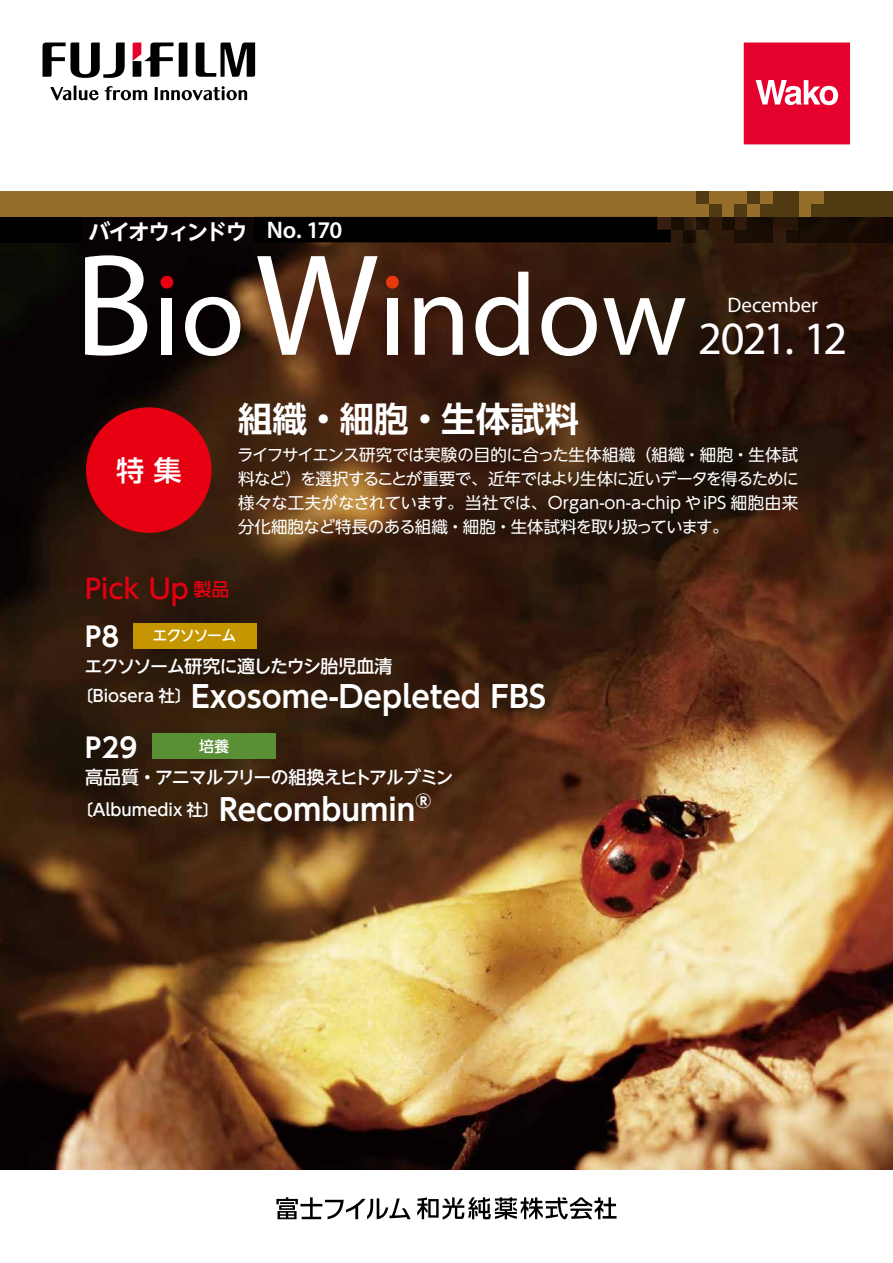
<style>
.page{position:relative;width:893px;height:1263px;background:#fff}
.page>*{position:absolute;margin:0;border:0;box-sizing:border-box;transform-origin:0 0}
.t1{font:46.5px "Myriad Variable Concept";letter-spacing:.1em;color:#fff}
.t2{font:700 34.5px "UD Shin Go NT Pr 6 N De";color:#fff}
.t3{font:700 30px "UD Shin Go NT Pr 6 N De";color:#fff}
.t4{font:500 28.2px "UD Shin Go NT Pr 6 N";color:#fff}
.t5{font:500 27px "UD Shin Go NT Pr 6 N";color:#e60012}
.t6{font:700 27px "UD Shin Go NT Pr 6 N De";color:#fff}
.t7{font:700 21.75px "UD Shin Go NT Pr 6 N De";letter-spacing:-.1em;color:#fff}
.t8{font:21px "Myriad Variable Concept";letter-spacing:.175em;color:#fff}
.t9{font:500 18px "UD Shin Go NT Pr 6 N";letter-spacing:-.065em;color:#fff}
.t10{font:700 18px "UD Shin Go NT Pr 6 N De";color:#fff}
.t11{font:16.5px/24px "UD Shin Go NT Pr 6 N";color:#fff;text-align:justify}
.t12{font:500 16.5px "UD Shin Go NT Pr 6 N";color:#fff}
.t13{font:500 15px "UD Shin Go NT Pr 6 N";letter-spacing:-.08em;color:#fff}
.s1{font-family:"Myriad Variable Concept";font-weight:400;font-size:24px}
.s2{font-size:18px}
.s3{font-family:"UD Shin Go NT Pr 6 N De";font-weight:700;font-size:30px}
</style>
<div class="page">
<img style="left:0;top:217px;width:893px;height:952px">
<div style="left:0;top:191px;width:893px;height:26px;background:#956f29"></div>
<svg style="left:824px;top:191px;width:69px;height:51px;background:#33220a"></svg>
<div style="left:798px;top:217px;width:26px;height:25px;background:#180d05"></div>
<div style="left:747px;top:217px;width:26px;height:25px;background:#190d05"></div>
<div style="left:773px;top:191px;width:25px;height:26px;background:#503a12"></div>
<div style="left:747px;top:191px;width:13px;height:13px;background:#503a12"></div>
<div style="left:696px;top:191px;width:13px;height:13px;background:#503a12"></div>
<div style="left:735px;top:204px;width:12px;height:13px;background:#503a12"></div>
<div style="left:760px;top:204px;width:13px;height:13px;background:#503a12"></div>
<div style="left:811px;top:204px;width:13px;height:13px;background:#503a12"></div>
<div style="left:709px;top:204px;width:13px;height:13px;background:#503a12"></div>
<div style="left:722px;top:217px;width:13px;height:13px;background:#1a0d05"></div>
<div style="left:696px;top:217px;width:13px;height:13px;background:#1b0e04"></div>
<div style="left:671px;top:217px;width:13px;height:13px;background:#190e05"></div>
<div style="left:735px;top:230px;width:12px;height:12px;background:#1b0f05"></div>
<div style="left:786px;top:230px;width:12px;height:12px;background:#1b0f05"></div>
<div style="left:684px;top:230px;width:12px;height:12px;background:#160c04"></div>
<div style="left:254px;top:217px;width:417px;height:25px;background:#000"></div>
<div style="left:0;top:217px;width:82px;height:25px;background:#000"></div>
<div style="left:86px;top:407px;width:126px;height:126px;background:#e60012;border-radius:50%"></div>
<svg style="left:276px;top:1197px;width:135px;height:22px"></svg>
<svg style="left:417px;top:1197px;width:200px;height:22px"></svg>
<svg style="left:179px;top:43px;width:8px;height:34px"></svg>
<svg style="left:196px;top:42px;width:59px;height:35px"></svg>
<svg style="left:43px;top:43px;width:82px;height:35px"></svg>
<svg style="left:133px;top:43px;width:40px;height:34px"></svg>
<svg style="left:50px;top:86px;width:49px;height:14px"></svg>
<svg style="left:105px;top:86px;width:42px;height:14px"></svg>
<svg style="left:155px;top:86px;width:92px;height:14px"></svg>
<svg style="left:743px;top:42px;width:107px;height:103px;background:#e81c44"></svg>
<svg style="left:85px;top:255px;width:62px;height:101px"></svg>
<div style="left:161px;top:276px;width:12px;height:13px;background:#e60012;border-radius:50%"></div>
<div style="left:162px;top:298px;width:10px;height:57px;background:#fff"></div>
<svg style="left:185px;top:297px;width:55px;height:59px"></svg>
<svg style="left:257px;top:256px;width:121px;height:99px"></svg>
<div style="left:386px;top:276px;width:13px;height:13px;background:#e8380d;border-radius:50%"></div>
<div style="left:387px;top:298px;width:10px;height:57px;background:#fff"></div>
<svg style="left:414px;top:297px;width:49px;height:58px"></svg>
<svg style="left:475px;top:272px;width:54px;height:84px"></svg>
<svg style="left:541px;top:297px;width:56px;height:59px"></svg>
<svg style="left:603px;top:298px;width:83px;height:57px"></svg>
<div style="left:133px;top:623px;width:123px;height:25px;background:#c59600"></div>
<div style="left:153px;top:734px;width:123px;height:25px;background:#598f35"></div>
<h3 class="t7" style="left:88px;top:214px;width:251px">バイオウィンドウ <span class="s1">N o . 1 7 0</span></h3>
<h2 class="t2" style="left:238px;top:391px;width:343px">組織・細胞・生体試料</h2>
<p class="t8" style="left:728px;top:292px;width:90px">December</p>
<h1 class="t1" style="left:698px;top:311px;width:144px">2021. 12</h1>
<h3 class="t4" style="left:116px;top:447px;width:67px">特 集</h3>
<p class="t11" style="left:237px;top:442px;width:563px">ライフサイエンス研究では実験の目的に合った生体組織（組織・細胞・生体試料など）を選択することが重要で、近年ではより生体に近いデータを得るために様々な工夫がなされています。当社では、Organ-on-a-chip やiPS 細胞由来分化細胞など特長のある組織・細胞・生体試料を取り扱っています。</p>
<h3 class="t5" style="left:85px;top:567px;width:146px">Pick Up <span class="s2">製品</span></h3>
<h3 class="t6" style="left:85px;top:615px;width:36px">P8</h3>
<p class="t13" style="left:153px;top:623px;width:85px">エクソソーム</p>
<p class="t9" style="left:84px;top:651px;width:310px">エクソソーム研究に適したウシ胎児血清</p>
<h3 class="t3" style="left:76px;top:672px;width:472px"><sup>〔Biosera</sup> <sup>社〕</sup>Exosome-Depleted FBS</h3>
<h3 class="t6" style="left:85px;top:726px;width:54px">P29</h3>
<p class="t13" style="left:199px;top:734px;width:31px">培養</p>
<p class="t9" style="left:85px;top:762px;width:370px">高品質・アニマルフリーの組換えヒトアルブミン</p>
<p class="t12" style="left:76px;top:796px;width:341px">〔Albumedix 社〕<span class="s3">Recombumin</span></p>
<p class="t10" style="left:415px;top:786px;width:17px">®</p>
</div>
